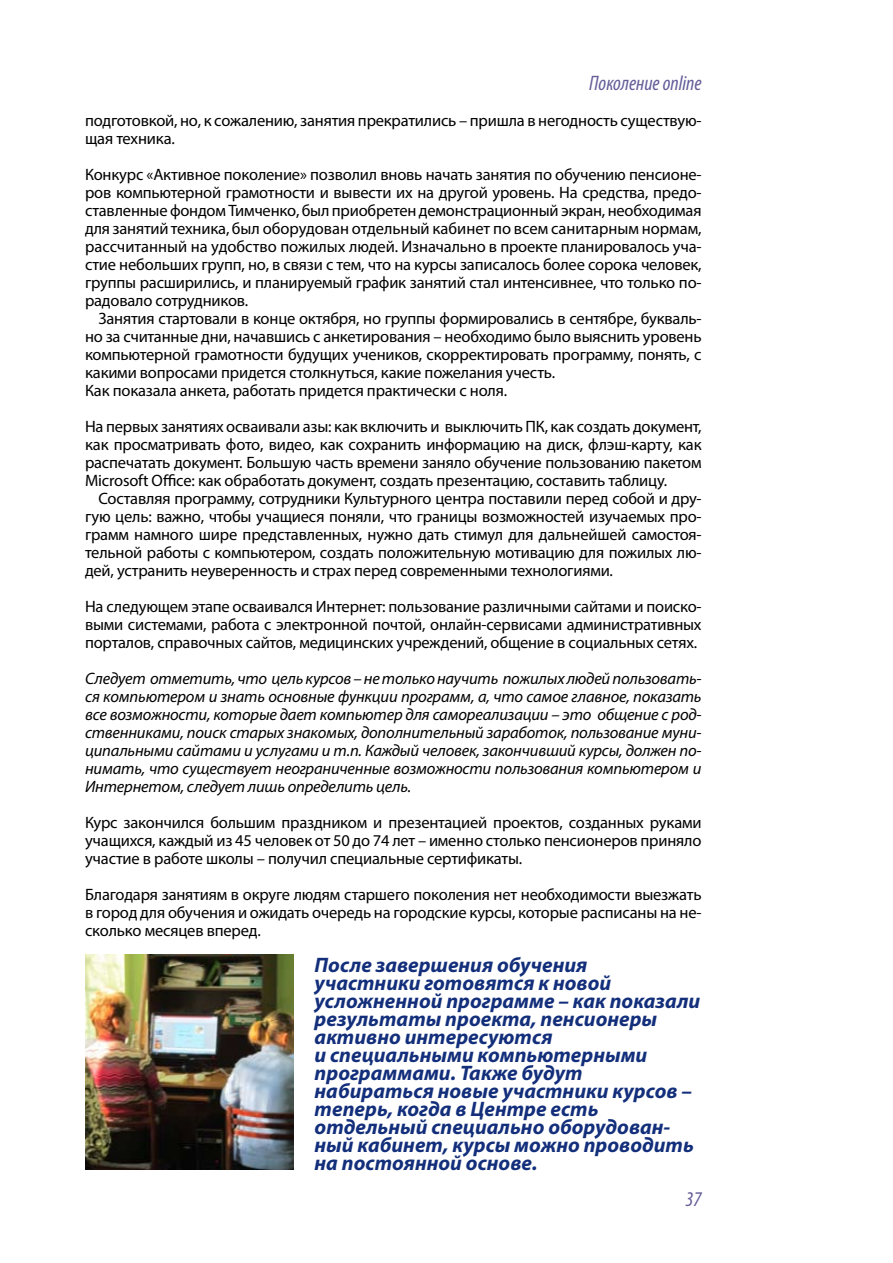
<style>
.page{position:relative;width:893px;height:1263px;background:#fff}
.page>*{position:absolute;margin:0;border:0;box-sizing:border-box;transform-origin:0 0}
.t1{font:italic 700 21px/18px "Myriad Pro";color:#132f7b}
.t2{font:italic condensed 21px "Myriad Pro";color:#655d99}
.t3{font:16.5px/18px "Myriad Pro";letter-spacing:-.01em;color:#000;text-align:justify}
.t4{font:italic 16.5px/18px "Myriad Pro";letter-spacing:-.01em;color:#000;text-align:justify}
</style>
<div class="page">
<img style="left:85px;top:954px;width:208px;height:215px">
<p class="t2" style="left:589px;top:70px;width:114px">Поколение online</p>
<p class="t3" style="left:85px;top:111px;width:618px">подготовкой, но, к сожалению, занятия прекратились – пришла в негодность существую&shy;щая техника.</p>
<p class="t3" style="left:85px;top:165px;width:618px">Конкурс «Активное поколение» позволил вновь начать занятия по обучению пенсионе&shy;ров компьютерной грамотности и вывести их на другой уровень. На средства, предо&shy;ставленные фондом Тимченко, был приобретен демонстрационный экран, необходимая для занятий техника, был оборудован отдельный кабинет по всем санитарным нормам, рассчитанный на удобство пожилых людей. Изначально в проекте планировалось уча&shy;стие небольших групп, но, в связи с тем, что на курсы записалось более сорока человек, группы расширились, и планируемый график занятий стал интенсивнее, что только по&shy;радовало сотрудников.</p>
<p class="t3" style="left:85px;top:309px;width:618px;text-align:left;text-indent:13px">Занятия стартовали в конце октября, но группы формировались в сентябре, букваль&shy;но за считанные дни, начавшись с анкетирования – необходимо было выяснить уровень компьютерной грамотности будущих учеников, скорректировать программу, понять, с какими вопросами придется столкнуться, какие пожелания учесть.<br>Как показала анкета, работать придется практически с ноля.</p>
<p class="t3" style="left:85px;top:417px;width:618px">На первых занятиях осваивали азы: как включить и выключить ПК, как создать документ, как просматривать фото, видео, как сохранить информацию на диск, флэш-карту, как распечатать документ. Большую часть времени заняло обучение пользованию пакетом Microsoft Office: как обработать документ, создать презентацию, составить таблицу.</p>
<p class="t3" style="left:85px;top:489px;width:618px;text-indent:13px">Составляя программу, сотрудники Культурного центра поставили перед собой и дру&shy;гую цель: важно, чтобы учащиеся поняли, что границы возможностей изучаемых про&shy;грамм намного шире представленных, нужно дать стимул для дальнейшей самостоя&shy;тельной работы с компьютером, создать положительную мотивацию для пожилых лю&shy;дей, устранить неуверенность и страх перед современными технологиями.</p>
<p class="t3" style="left:85px;top:597px;width:618px">На следующем этапе осваивался Интернет: пользование различными сайтами и поиско&shy;выми системами, работа с электронной почтой, онлайн-сервисами административных порталов, справочных сайтов, медицинских учреждений, общение в социальных сетях.</p>
<p class="t4" style="left:85px;top:669px;width:618px">Следует отметить, что цель курсов – не только научить пожилых людей пользовать&shy;ся компьютером и знать основные функции программ, а, что самое главное, показать все возможности, которые дает компьютер для самореализации – это общение с род&shy;ственниками, поиск старых знакомых, дополнительный заработок, пользование муни&shy;ципальными сайтами и услугами и т.п. Каждый человек, закончивший курсы, должен по&shy;нимать, что существует неограниченные возможности пользования компьютером и Интернетом, следует лишь определить цель.</p>
<p class="t3" style="left:85px;top:813px;width:618px">Курс закончился большим праздником и презентацией проектов, созданных руками учащихся, каждый из 45 человек от 50 до 74 лет – именно столько пенсионеров приняло участие в работе школы – получил специальные сертификаты.</p>
<p class="t3" style="left:85px;top:885px;width:618px">Благодаря занятиям в округе людям старшего поколения нет необходимости выезжать в город для обучения и ожидать очередь на городские курсы, которые расписаны на не&shy;сколько месяцев вперед.</p>
<p class="t1" style="left:315px;top:955px;width:387px">После завершения обучения<br>участники готовятся к новой усложненной программе – как показали результаты проекта, пенсионеры активно интересуются<br>и специальными компьютерными программами. Также будут набираться новые участники курсов – теперь, когда в Центре есть отдельный специально оборудован&shy;ный кабинет, курсы можно проводить на постоянной основе.</p>
<p class="t2" style="left:685px;top:1186px;width:18px">37</p>
</div>
